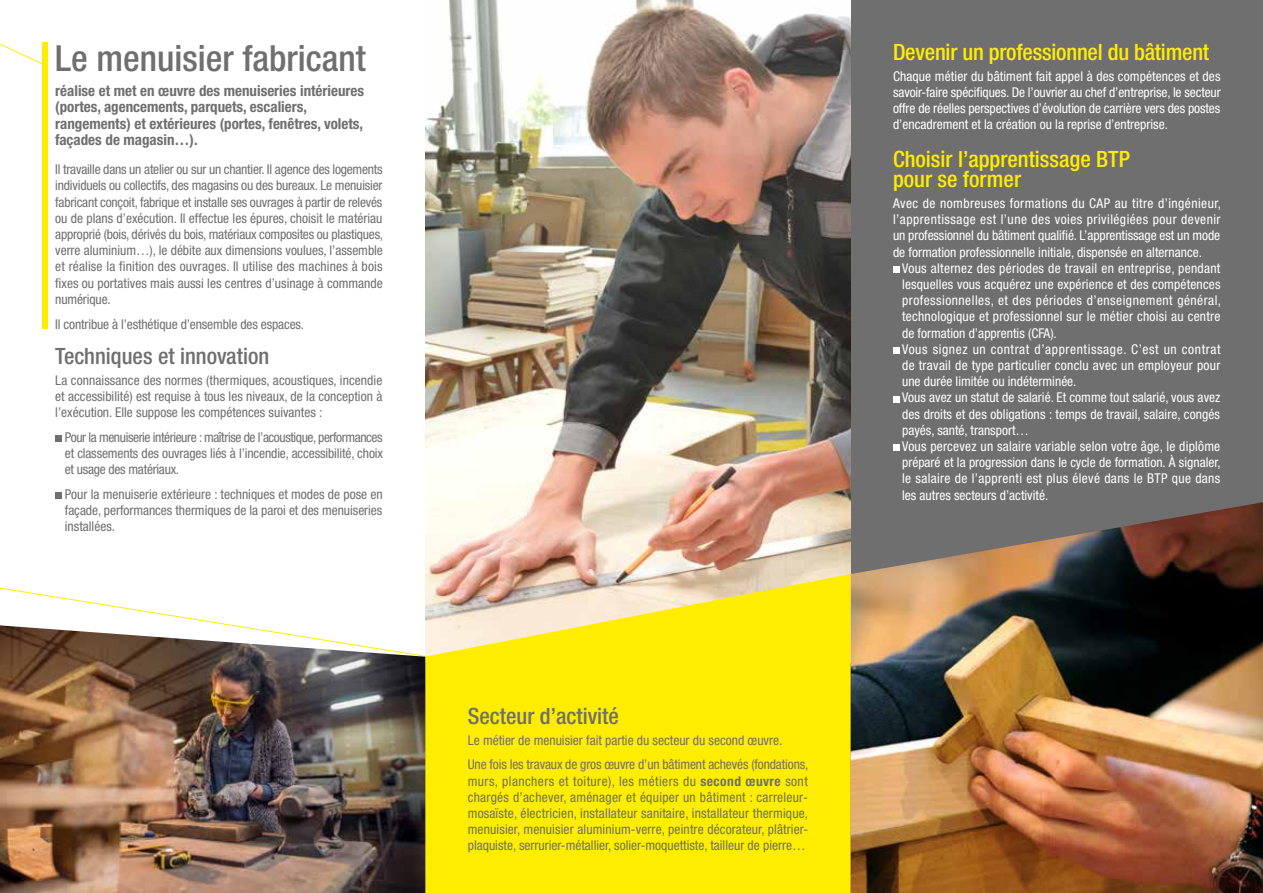
<style>
.page{position:relative;width:1263px;height:893px;background:#fff}
.page>*{position:absolute;margin:0;border:0;box-sizing:border-box;transform-origin:0 0}
.t1{font:500 condensed 36px "Helvetica Neue";color:#706f6f}
.t2{font:500 condensed 22.5px/21px "Helvetica Neue";letter-spacing:-.005em;color:#ffed00}
.t3{font:500 condensed 22.5px "Helvetica Neue";color:#706f6f}
.t4{font:700 condensed 15px/16.5px "Helvetica Neue";color:#706f6f}
.t5{font:condensed 13.5px/16.2px "Helvetica Neue";color:#706f6f;text-align:justify}
.t6{font:condensed 13.5px/16.2px "Helvetica Neue";letter-spacing:.01em;color:#fff;text-align:justify}
.s1{font-weight:700}
</style>
<div class="page">
<div style="left:425px;top:0;width:838px;height:893px;background:#706f6f"></div>
<img style="left:425px;top:0;width:425px;height:574px">
<svg style="left:0;top:42px;width:45px;height:24px"></svg>
<div style="left:893px;top:266px;width:6px;height:7px;background:#fff"></div>
<div style="left:893px;top:347px;width:6px;height:7px;background:#fff"></div>
<svg style="left:893px;top:396px;width:6px;height:6px"></svg>
<svg style="left:893px;top:445px;width:6px;height:6px"></svg>
<div style="left:55px;top:435px;width:7px;height:7px;background:#706f6f"></div>
<div style="left:55px;top:492px;width:7px;height:7px;background:#706f6f"></div>
<img style="left:850px;top:502px;width:413px;height:391px">
<svg style="left:425px;top:574px;width:425px;height:319px;background:#fbe918"></svg>
<div style="left:43px;top:43px;width:5px;height:286px;background:#ffed00"></div>
<svg style="left:0;top:584px;width:426px;height:73px"></svg>
<img style="left:0;top:625px;width:425px;height:268px">
<h1 class="t1" style="left:55px;top:37px;width:312px">Le menuisier fabricant</h1>
<p class="t4" style="left:55px;top:82px;width:310px">réalise et met en œuvre des menuiseries intérieures (portes, agencements, parquets, escaliers, rangements) et extérieures (portes, fenêtres, volets, façades de magasin…).</p>
<p class="t5" style="left:55px;top:161px;width:329px">Il travaille dans un atelier ou sur un chantier. Il agence des logements individuels ou collectifs, des magasins ou des bureaux. Le menuisier fabricant conçoit, fabrique et installe ses ouvrages à partir de relevés ou de plans d’exécution. Il effectue les épures, choisit le matériau approprié (bois, dérivés du bois, matériaux composites ou plastiques, verre aluminium…), le débite aux dimensions voulues, l’assemble et réalise la finition des ouvrages. Il utilise des machines à bois fixes ou portatives mais aussi les centres d’usinage à commande numérique.</p>
<p class="t5" style="left:55px;top:316px;width:250px">Il contribue à l’esthétique d’ensemble des espaces.</p>
<h2 class="t3" style="left:55px;top:343px;width:215px">Techniques et innovation</h2>
<p class="t5" style="left:55px;top:372px;width:329px">La connaissance des normes (thermiques, acoustiques, incendie et accessibilité) est requise à tous les niveaux, de la conception à l’exécution. Elle suppose les compétences suivantes :</p>
<p class="t5" style="left:65px;top:429px;width:320px">Pour la menuiserie intérieure : maîtrise de l’acoustique, performances et classements des ouvrages liés à l’incendie, accessibilité, choix et usage des matériaux.</p>
<p class="t5" style="left:65px;top:486px;width:319px">Pour la menuiserie extérieure : techniques et modes de pose en façade, performances thermiques de la paroi et des menuiseries installées.</p>
<h2 class="t3" style="left:468px;top:703px;width:153px">Secteur d’activité</h2>
<p class="t5" style="left:468px;top:727px;width:342px;line-height:24.8px">Le métier de menuisier fait partie du secteur du second œuvre.<br>Une fois les travaux de gros œuvre d’un bâtiment achevés (fondations,</p>
<p class="t5" style="left:468px;top:773px;width:342px">murs, planchers et toiture), les métiers du <span class="s1">second œuvre</span> sont chargés d’achever, aménager et équiper un bâtiment : carreleur&shy;mosaïste, électricien, installateur sanitaire, installateur thermique, menuisier, menuisier aluminium-verre, peintre décorateur, plâtrier&shy;plaquiste, serrurier-métallier, solier-moquettiste, tailleur de pierre…</p>
<h2 class="t2" style="left:893px;top:41px;width:318px">Devenir un professionnel du bâtiment</h2>
<p class="t6" style="left:893px;top:68px;width:329px">Chaque métier du bâtiment fait appel à des compétences et des savoir-faire spécifiques. De l’ouvrier au chef d’entreprise, le secteur offre de réelles perspectives d’évolution de carrière vers des postes d’encadrement et la création ou la reprise d’entreprise.</p>
<h2 class="t2" style="left:893px;top:148px;width:238px">Choisir l’apprentissage BTP pour se former</h2>
<p class="t6" style="left:893px;top:195px;width:329px">Avec de nombreuses formations du CAP au titre d’ingénieur, l’apprentissage est l’une des voies privilégiées pour devenir un professionnel du bâtiment qualifié. L’apprentissage est un mode de formation professionnelle initiale, dispensée en alternance.</p>
<p class="t6" style="left:902px;top:260px;width:321px;text-align:left">Vous alternez des périodes de travail en entreprise, pendant lesquelles vous acquérez une expérience et des compétences professionnelles, et des périodes d’enseignement général, technologique et professionnel sur le métier choisi au centre de formation d’apprentis (CFA).<br>Vous signez un contrat d’apprentissage. C’est un contrat de travail de type particulier conclu avec un employeur pour une durée limitée ou indéterminée.<br>Vous avez un statut de salarié. Et comme tout salarié, vous avez des droits et des obligations : temps de travail, salaire, congés payés, santé, transport…<br>Vous percevez un salaire variable selon votre âge, le diplôme préparé et la progression dans le cycle de formation. À signaler, le salaire de l’apprenti est plus élevé dans le BTP que dans les autres secteurs d’activité.</p>
</div>
